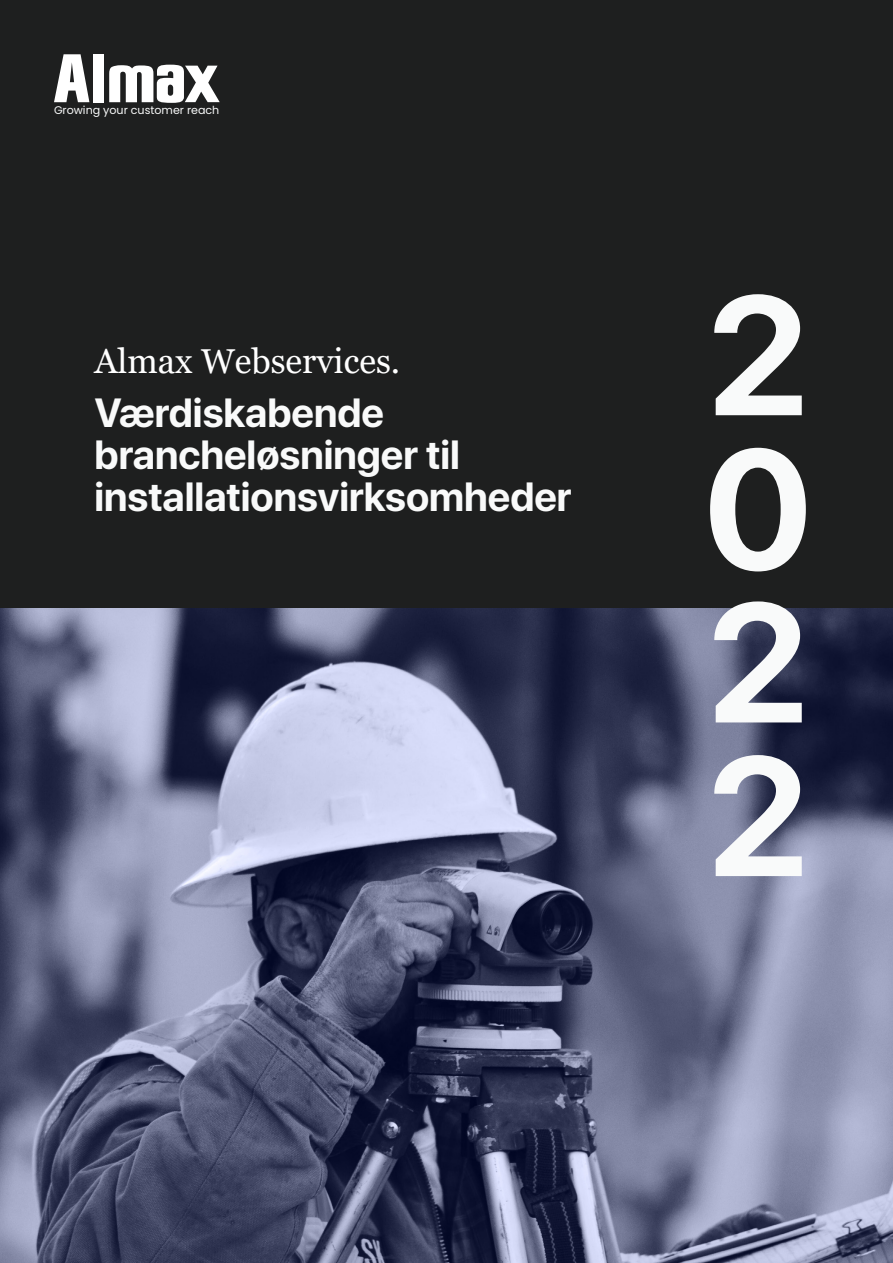
<style>
.page{position:relative;width:893px;height:1263px;background:#fff}
.page>*{position:absolute;margin:0;border:0;box-sizing:border-box;transform-origin:0 0}
.t1{font:700 168px "SF Pro Display";color:#f9fafa}
.t2{font:700 40.5px/42px "SF Pro Display";color:#f9fafa}
.t3{font:34.5px "Georgia";color:#fff}
.t4{font:11.1px "Poppins";color:#f9fafa}
</style>
<div class="page">
<div style="left:0;top:0;width:893px;height:609px;background:#1e1f1f"></div>
<img style="left:0;top:609px;width:893px;height:654px">
<svg style="left:54px;top:54px;width:35px;height:48px"></svg>
<div style="left:93px;top:54px;width:11px;height:48px;background:#fff"></div>
<svg style="left:109px;top:65px;width:111px;height:38px"></svg>
<p class="t4" style="left:54px;top:104px;width:167px">Growing your customer reach</p>
<p class="t3" style="left:94px;top:341px;width:307px">Almax Webservices.</p>
<p class="t2" style="left:94px;top:392px;width:367px">Værdiskabende brancheløsninger til</p>
<p class="t2" style="left:94px;top:476px;width:479px">installationsvirksomheder</p>
<p class="t1" style="left:707px;top:259px;width:103px">2</p>
<p class="t1" style="left:703px;top:413px;width:111px">0</p>
<p class="t1" style="left:707px;top:566px;width:103px">2</p>
<p class="t1" style="left:707px;top:720px;width:103px">2</p>
</div>
